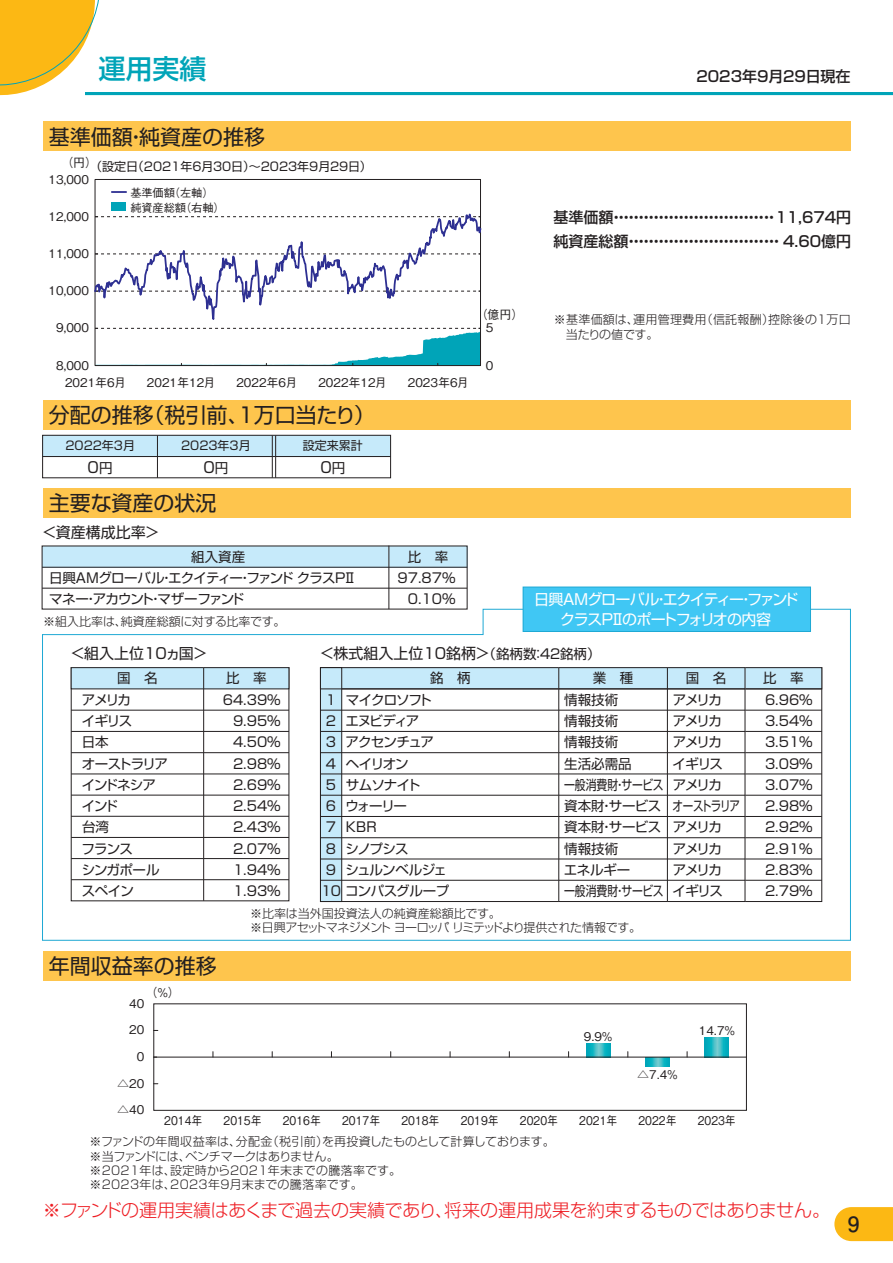
<style>
.page{position:relative;width:893px;height:1263px;background:#fff}
.page>*{position:absolute;margin:0;border:0;box-sizing:border-box;transform-origin:0 0}
.t1{font:500 27px "Shin Go Pro";color:#00a4b8}
.t2{font:21px "Shin Go Pro";color:#231f20}
.t3{font:700 21px "Futo Go B101 Pro";color:#231f20}
.t4{font:300 18px "Shin Go Pro";letter-spacing:-.02em;color:#ee1d23}
.t5{font:500 15px/24px "Shin Go Pro";color:#231f20}
.t6{font:15px "Shin Go Pro";color:#231f20}
.t7{font:15px/19.5px "Shin Go Pro";letter-spacing:-.09em;color:#fff;text-align:center}
.t8{font:13.5px/21.3px "Shin Go Pro";letter-spacing:-.055em;color:#231f20;text-align:justify}
.t9{font:13.5px/21.3px "Shin Go Pro";color:#231f20}
.t10{font:13.5px/21.3px "Shin Go Pro";letter-spacing:-.09em;color:#231f20}
.t11{font:13.5px/21.3px "Shin Go Pro";letter-spacing:-.12em;color:#231f20}
.t12{font:13.5px/21px "Shin Go Pro";letter-spacing:-.075em;color:#231f20}
.t13{font:300 12px/14.2px "Shin Go Pro";color:#231f20}
.t14{font:500 12px/13.8px "Gothic BBB Pro";color:#231f20}
.t15{font:300 12px/14.2px "Shin Go Pro";letter-spacing:-.03em;color:#231f20}
.t16{font:12px "Shin Go Pro";color:#231f20}
.t17{font:500 12px "Gothic BBB Pro";color:#231f20;scale:.9 1}
.t18{font:300 12px/15px "Shin Go Pro";letter-spacing:.02em;color:#231f20}
.t19{font:500 11.25px/15px "Gothic BBB Pro";letter-spacing:-.01em;color:#231f20}
.s1{font-size:13.5px}
</style>
<div class="page">
<svg style="left:0;top:0;width:115px;height:96px"></svg>
<hr style="left:85px;top:92px;width:808px;height:3px;background:#00a4b8">
<svg style="left:705px;top:1037px;width:24px;height:20px"></svg>
<svg style="left:646px;top:1058px;width:23px;height:9px"></svg>
<svg style="left:586px;top:1044px;width:24px;height:13px"></svg>
<div style="left:43px;top:400px;width:808px;height:30px;background:#fec54d"></div>
<div style="left:43px;top:435px;width:348px;height:21px;background:#c6eafa"></div>
<hr style="left:43px;top:456px;width:348px;height:1px;background:#231f20">
<div style="left:42px;top:435px;width:349px;height:43px;border:1px solid #231f20"></div>
<div style="left:43px;top:489px;width:808px;height:29px;background:#fec54d"></div>
<div style="left:42px;top:546px;width:425px;height:21px;background:#c6eafa"></div>
<hr style="left:388px;top:546px;width:1px;height:63px;background:#231f20">
<hr style="left:42px;top:567px;width:425px;height:1px;background:#231f20">
<hr style="left:42px;top:588px;width:425px;height:1px;background:#231f20">
<svg style="left:42px;top:608px;width:809px;height:333px"></svg>
<div style="left:523px;top:587px;width:287px;height:44px;background:#40c7f4"></div>
<div style="left:523px;top:587px;width:288px;height:45px;border:1px solid #1fa9d4"></div>
<div style="left:43px;top:951px;width:808px;height:30px;background:#fec54d"></div>
<div style="left:153px;top:1003px;width:594px;height:108px;border:1px solid #231f20"></div>
<div style="left:43px;top:122px;width:808px;height:29px;background:#fec54d"></div>
<div style="left:112px;top:202px;width:14px;height:9px;background:#00a4b8"></div>
<svg style="left:112px;top:191px;width:14px;height:2px"></svg>
<hr style="left:275px;top:435px;width:1px;height:43px;background:#231f20">
<hr style="left:272px;top:435px;width:1px;height:43px;background:#231f20">
<hr style="left:157px;top:435px;width:1px;height:43px;background:#231f20">
<hr style="left:154px;top:1057px;width:592px;height:1px;background:#231f20">
<svg style="left:95px;top:333px;width:385px;height:33px"></svg>
<svg style="left:94px;top:207px;width:388px;height:126px"></svg>
<svg style="left:834px;top:1207px;width:59px;height:34px;background:#fcbd24"></svg>
<h1 class="t1" style="left:98px;top:47px;width:109px">運用実績</h1>
<h2 class="t2" style="left:49px;top:120px;width:218px">基準価額・純資産の推移</h2>
<p class="t16" style="left:61px;top:156px;width:312px"><sup>（円）</sup>（設定日（2021年6月30日）～2023年9月29日）</p>
<p class="t14" style="left:49px;top:171px;width:42px">13,000</p>
<p class="t14" style="left:49px;top:208px;width:42px">12,000</p>
<p class="t14" style="left:49px;top:245px;width:42px">11,000</p>
<p class="t14" style="left:49px;top:282px;width:42px">10,000</p>
<p class="t14" style="left:56px;top:319px;width:34px">9,000</p>
<p class="t14" style="left:56px;top:357px;width:34px">8,000</p>
<p class="t19" style="left:130px;top:184px;width:96px">基準価額（左軸）純資産総額（右軸）</p>
<p class="t14" style="left:65px;top:374px;width:62px">2021年6月</p>
<p class="t14" style="left:147px;top:374px;width:70px">2021年12月</p>
<p class="t14" style="left:236px;top:374px;width:62px">2022年6月</p>
<p class="t14" style="left:318px;top:374px;width:70px">2022年12月</p>
<p class="t14" style="left:408px;top:374px;width:62px">2023年6月</p>
<h2 class="t2" style="left:49px;top:397px;width:328px">分配の推移（税引前、１万口当たり）</h2>
<p class="t16" style="left:65px;top:435px;width:71px">2022年3月</p>
<p class="t6" style="left:88px;top:455px;width:26px">0<span class="s1">円</span></p>
<p class="t16" style="left:181px;top:435px;width:71px">2023年3月</p>
<p class="t6" style="left:203px;top:455px;width:26px">0<span class="s1">円</span></p>
<h2 class="t2" style="left:49px;top:486px;width:169px">主要な資産の状況</h2>
<p class="t16" style="left:303px;top:435px;width:61px">設定来累計</p>
<p class="t6" style="left:320px;top:455px;width:26px">0<span class="s1">円</span></p>
<p class="t6" style="left:42px;top:520px;width:119px">＜資産構成比率＞</p>
<p class="t8" style="left:191px;top:544px;width:55px">組入資産</p>
<p class="t8" style="left:408px;top:544px;width:42px">比　率</p>
<p class="t12" style="left:49px;top:566px;width:309px">日興ＡＭグローバル・エクイティー・ファンド クラスＰⅡマネー・アカウント・マザーファンド</p>
<p class="t8" style="left:398px;top:566px;width:59px;text-align:right">97.87%<br>0.10%</p>
<p class="t13" style="left:43px;top:612px;width:244px">※組入比率は、純資産総額に対する比率です。</p>
<p class="t14" style="left:486px;top:306px;width:39px;text-indent:-10px">（億円）<br>5</p>
<p class="t14" style="left:486px;top:357px;width:9px">0</p>
<p class="t5" style="left:696px;top:62px;width:156px">2023年9月29日現在</p>
<p class="t5" style="left:554px;top:203px;width:299px">基準価額・・・・・・・・・・・・・・・・・・・・・・・・・・・・・・・・ 1 1 ,674円純資産総額・・・・・・・・・・・・・・・・・・・・・・・・・・・・・・ 4.60億円</p>
<p class="t18" style="left:566px;top:311px;width:286px;text-indent:-12px">※基準価額は、運用管理費用（信託報酬）控除後の1万口当たりの値です。</p>
<p class="t7" style="left:534px;top:588px;width:266px">日興AMグローバル・エクイティー・ファンドクラスＰⅡのポートフォリオの内容</p>
<p class="t6" style="left:71px;top:640px;width:138px">＜組入上位10ヵ国＞</p>
<p class="t6" style="left:320px;top:640px;width:282px">＜株式組入上位10銘柄＞<span class="s1">（銘柄数：４２銘柄）</span></p>
<p class="t8" style="left:82px;top:687px;width:88px;text-align:left">アメリカ<br>イギリス<br>日本<br>オーストラリアインドネシアインド<br>台湾<br>フランス<br>シンガポールスペイン</p>
<p class="t8" style="left:233px;top:687px;width:49px;text-indent:-10px">64.39% 9.95% 4.50% 2.98% 2.69% 2.54% 2.43% 2.07% 1.94% 1.93%</p>
<p class="t8" style="left:117px;top:666px;width:42px">国　名</p>
<p class="t8" style="left:226px;top:666px;width:42px">比　率</p>
<p class="t9" style="left:564px;top:666px;width:101px;text-indent:29px">業　種<br>情報技術<br>情報技術<br>情報技術<br>生活必需品<br>一般消費財・サービス資本財・サービス資本財・サービス情報技術<br>エネルギー<br>一般消費財・サービス</p>
<p class="t11" style="left:672px;top:666px;width:69px;text-indent:13px">国　名アメリカ<br>アメリカ<br>アメリカ<br>イギリス<br>アメリカ<br>オーストラリアアメリカ<br>アメリカ<br>アメリカ<br>イギリス</p>
<p class="t8" style="left:430px;top:666px;width:42px">銘　柄</p>
<p class="t8" style="left:763px;top:666px;width:42px">比　率</p>
<p class="t10" style="left:344px;top:687px;width:104px">マイクロソフトエヌビディア<br>アクセンチュアヘイリオン<br>サムソナイト<br>ウォーリー<br>ＫＢＲ<br>シノプシス<br>シュルンベルジェ</p>
<p class="t8" style="left:765px;top:687px;width:49px">6.96% 3.54% 3.51% 3.09% 3.07% 2.98% 2.92% 2.91% 2.83% 2.79%</p>
<p class="t8" style="left:326px;top:687px;width:12px">1</p>
<p class="t8" style="left:326px;top:708px;width:12px">2</p>
<p class="t8" style="left:326px;top:730px;width:12px">3</p>
<p class="t8" style="left:326px;top:751px;width:12px">4</p>
<p class="t8" style="left:326px;top:772px;width:12px">5</p>
<p class="t8" style="left:326px;top:794px;width:12px">6</p>
<p class="t8" style="left:326px;top:815px;width:12px">7</p>
<p class="t8" style="left:326px;top:836px;width:12px">8</p>
<p class="t8" style="left:326px;top:857px;width:12px">9</p>
<p class="t8" style="left:321px;top:879px;width:130px">10 コンパスグループ</p>
<h2 class="t2" style="left:49px;top:948px;width:169px">年間収益率の推移</h2>
<p class="t14" style="left:129px;top:995px;width:17px">40</p>
<p class="t14" style="left:129px;top:1021px;width:17px">20</p>
<p class="t14" style="left:137px;top:1048px;width:9px">0</p>
<p class="t14" style="left:117px;top:1075px;width:29px">△20</p>
<p class="t14" style="left:146px;top:984px;width:36px">（％）</p>
<p class="t15" style="left:250px;top:905px;width:392px">※比率は当外国投資法人の純資産総額比です。<br>※日興アセットマネジメント ヨーロッパ リミテッドより提供された情報です。</p>
<p class="t14" style="left:584px;top:1028px;width:31px">9.9％</p>
<p class="t14" style="left:637px;top:1066px;width:43px">△7.4％</p>
<p class="t14" style="left:699px;top:1022px;width:39px">14.7％</p>
<p class="t14" style="left:117px;top:1101px;width:29px">△40</p>
<p class="t17" style="left:164px;top:1111px;width:44px">2014年</p>
<p class="t17" style="left:224px;top:1111px;width:44px">2015年</p>
<p class="t17" style="left:283px;top:1111px;width:44px">2016年</p>
<p class="t17" style="left:342px;top:1111px;width:44px">2017年</p>
<p class="t17" style="left:401px;top:1111px;width:44px">2018年</p>
<p class="t17" style="left:461px;top:1111px;width:44px">2019年</p>
<p class="t17" style="left:520px;top:1111px;width:44px">2020年</p>
<p class="t17" style="left:579px;top:1111px;width:44px">2021年</p>
<p class="t17" style="left:638px;top:1111px;width:44px">2022年</p>
<p class="t17" style="left:698px;top:1111px;width:44px">2023年</p>
<p class="t13" style="left:89px;top:1133px;width:467px">※ファンドの年間収益率は、分配金（税引前）を再投資したものとして計算しております。※当ファンドには、ベンチマークはありません。<br>※2021年は、設定時から2021年末までの騰落率です。<br>※2023年は、2023年9月末までの騰落率です。</p>
<h3 class="t4" style="left:43px;top:1195px;width:789px">※ファンドの運用実績はあくまで過去の実績であり、将来の運用成果を約束するものではありません。</h3>
<h2 class="t3" style="left:848px;top:1207px;width:13px">9</h2>
</div>
